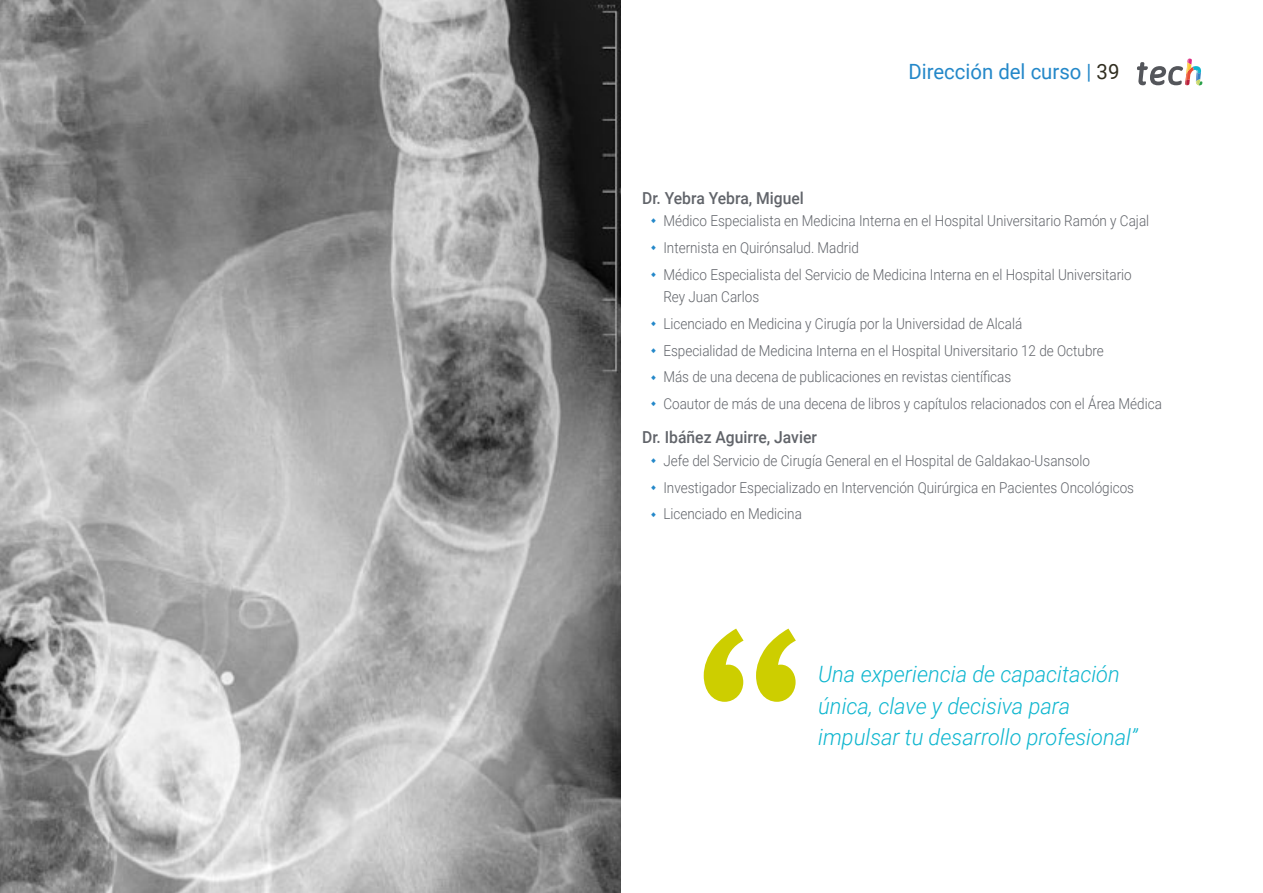
<style>
.page{position:relative;width:1263px;height:893px;background:#fff}
.page>*{position:absolute;margin:0;border:0;box-sizing:border-box;transform-origin:0 0}
.t1{font:italic 300 22.5px/31.5px "Roboto";color:#0fb6cf}
.t2{font:21px "Roboto";color:#2488c9}
.t3{font:500 16.5px "Roboto";color:#61646a;scale:.95 1}
.t4{font:300 15px/26.7px "Roboto";color:#61646a;scale:.9 1}
.s1{color:#312e20}
</style>
<div class="page">
<svg style="left:704px;top:629px;width:92px;height:73px"></svg>
<img style="left:0;top:0;width:621px;height:893px">
<svg style="left:1137px;top:59px;width:65px;height:27px"></svg>
<h2 class="t2" style="left:908px;top:57px;width:213px">Dirección del curso | <span class="s1">39</span></h2>
<p class="t3" style="left:642px;top:186px;width:172px">Dr. Yebra Yebra, Miguel</p>
<p class="t4" style="left:663px;top:207px;width:541px">Médico Especialista en Medicina Interna en el Hospital Universitario Ramón y Cajal<br>Internista en Quirónsalud. Madrid<br>Médico Especialista del Servicio de Medicina Interna en el Hospital Universitario</p>
<p class="t4" style="left:663px;top:283px;width:555px">Rey Juan Carlos<br>Licenciado en Medicina y Cirugía por la Universidad de Alcalá<br>Especialidad de Medicina Interna en el Hospital Universitario 12 de Octubre<br>Más de una decena de publicaciones en revistas científicas<br>Coautor de más de una decena de libros y capítulos relacionados con el Área Médica</p>
<p class="t3" style="left:642px;top:426px;width:185px">Dr. Ibáñez Aguirre, Javier</p>
<p class="t4" style="left:663px;top:446px;width:524px">Jefe del Servicio de Cirugía General en el Hospital de Galdakao-Usansolo<br>Investigador Especializado en Intervención Quirúrgica en Pacientes Oncológicos<br>Licenciado en Medicina</p>
<h1 class="t1" style="left:818px;top:657px;width:321px">Una experiencia de capacitación única, clave y decisiva para impulsar tu desarrollo profesional”</h1>
</div>
